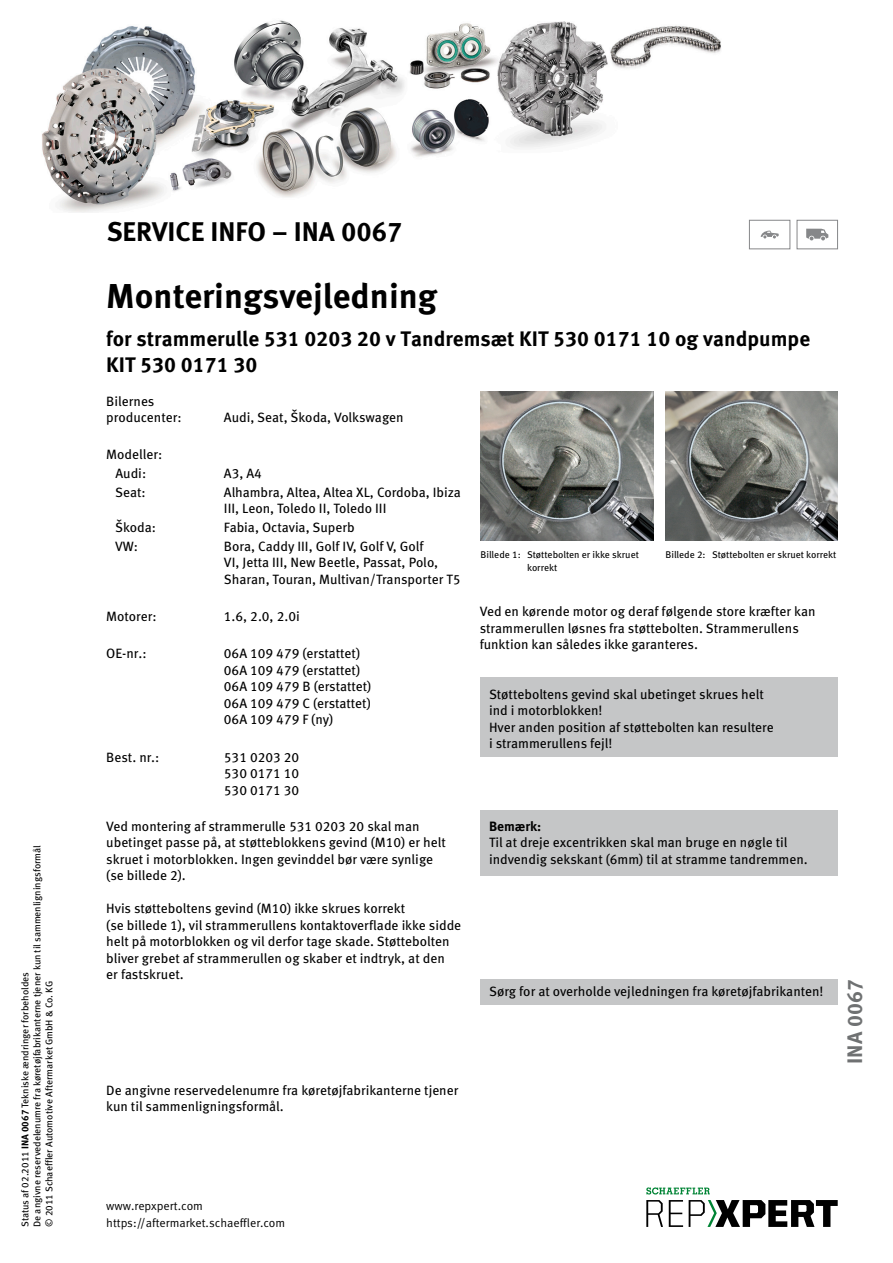
<style>
.page{position:relative;width:893px;height:1263px;background:#fff}
.page>*{position:absolute;margin:0;border:0;box-sizing:border-box;transform-origin:0 0}
.NADPIS_hlavní{font:700 34.5px "Meta Pro";color:#000}
.SERVICE_INFO{font:700 27px "Meta Pro";color:#000}
.NADPIS_menší{font:700 21px/25.2px "Meta Pro";color:#000}
.SERVICE_INFO-2{font:700 21px "Meta Pro";color:#6f7172}
.NORMAL_book{font:13.5px/16.5px "Meta Pro";color:#000}
.TABULKA{font:13.5px/16.5px "Meta Pro";color:#000}
.RASTR_text_běžný{font:13.5px "Meta Pro";color:#000}
.BOLD_normal{font:700 13.5px "Meta Pro";color:#000}
.t1{font:12px "Meta Pro Norm";color:#000}
.VYDÁNÍ_datum{font:9.75px "Meta Pro";color:#000}
.OBRAZ{font:9.75px "Meta Pro";color:#000}
.s1{font-weight:700}
</style>
<div class="page">
<div style="left:480px;top:678px;width:358px;height:79px;background:#c5c6c7"></div>
<div style="left:480px;top:810px;width:358px;height:66px;background:#c5c6c7"></div>
<img style="left:665px;top:391px;width:173px;height:150px">
<img style="left:480px;top:391px;width:173px;height:150px">
<div style="left:480px;top:980px;width:358px;height:25px;background:#c5c6c7"></div>
<div style="left:749px;top:220px;width:41px;height:29px;border:1px solid #868789"></div>
<svg style="left:761px;top:231px;width:18px;height:7px"></svg>
<div style="left:797px;top:220px;width:41px;height:29px;border:1px solid #868789"></div>
<svg style="left:806px;top:229px;width:22px;height:11px"></svg>
<img style="left:42px;top:20px;width:679px;height:193px">
<svg style="left:646px;top:1200px;width:17px;height:27px"></svg>
<svg style="left:669px;top:1200px;width:14px;height:27px"></svg>
<svg style="left:689px;top:1200px;width:149px;height:27px"></svg>
<svg style="left:646px;top:1187px;width:64px;height:7px"></svg>
<p class="SERVICE_INFO" style="left:107px;top:210px;width:297px">SERVICE INFO – INA 0067</p>
<p class="NADPIS_hlavní" style="left:106px;top:269px;width:333px">Monteringsvejledning</p>
<p class="NADPIS_menší" style="left:106px;top:325px;width:705px">for strammerulle 531 0203 20 v Tandremsæt KIT 530 0171 10 og vandpumpe<br>KIT 530 0171 30</p>
<p class="TABULKA" style="left:106px;top:392px;width:77px">Bilernes producenter:</p>
<p class="TABULKA" style="left:224px;top:408px;width:181px">Audi, Seat, Škoda, Volkswagen</p>
<p class="TABULKA" style="left:106px;top:446px;width:58px">Modeller:</p>
<p class="TABULKA" style="left:115px;top:464px;width:32px">Audi:</p>
<p class="TABULKA" style="left:224px;top:464px;width:40px">A3, A4</p>
<p class="TABULKA" style="left:115px;top:483px;width:32px">Seat:</p>
<p class="TABULKA" style="left:224px;top:483px;width:239px">Alhambra, Altea, Altea XL, Cordoba, Ibiza<br>III, Leon, Toledo II, Toledo III</p>
<p class="TABULKA" style="left:115px;top:518px;width:42px">Škoda:</p>
<p class="TABULKA" style="left:224px;top:518px;width:132px">Fabia, Octavia, Superb</p>
<p class="TABULKA" style="left:115px;top:537px;width:25px">VW:</p>
<p class="TABULKA" style="left:224px;top:537px;width:238px">Bora, Caddy III, Golf IV, Golf V, Golf<br>VI, Jetta III, New Beetle, Passat, Polo,<br>Sharan, Touran, Multivan/Transporter T5</p>
<p class="TABULKA" style="left:106px;top:607px;width:52px">Motorer:</p>
<p class="TABULKA" style="left:224px;top:607px;width:77px">1.6, 2.0, 2.0i</p>
<p class="TABULKA" style="left:106px;top:645px;width:42px">OE-nr.:</p>
<p class="TABULKA" style="left:224px;top:645px;width:138px">06A 109 479 (erstattet)</p>
<p class="TABULKA" style="left:224px;top:661px;width:138px">06A 109 479 (erstattet)</p>
<p class="TABULKA" style="left:224px;top:678px;width:149px">06A 109 479 B (erstattet)</p>
<p class="TABULKA" style="left:224px;top:694px;width:148px">06A 109 479 C (erstattet)</p>
<p class="TABULKA" style="left:224px;top:711px;width:111px">06A 109 479 F (ny)</p>
<p class="TABULKA" style="left:106px;top:748px;width:55px">Best. nr.:</p>
<p class="TABULKA" style="left:224px;top:748px;width:77px">531 0203 20</p>
<p class="TABULKA" style="left:224px;top:764px;width:77px">530 0171 10</p>
<p class="TABULKA" style="left:224px;top:781px;width:77px">530 0171 30</p>
<p class="OBRAZ" style="left:480px;top:547px;width:160px">Billede 1: Støttebolten er ikke skruet</p>
<p class="OBRAZ" style="left:665px;top:547px;width:173px">Billede 2: Støttebolten er skruet korrekt</p>
<p class="OBRAZ" style="left:527px;top:560px;width:32px">korrekt</p>
<p class="NORMAL_book" style="left:480px;top:602px;width:337px">Ved en kørende motor og deraf følgende store kræfter kan strammerullen løsnes fra støttebolten. Strammerullens funktion kan således ikke garanteres.</p>
<p class="NORMAL_book" style="left:489px;top:685px;width:276px">Støtteboltens gevind skal ubetinget skrues helt ind i motorblokken!</p>
<p class="NORMAL_book" style="left:489px;top:718px;width:286px">Hver anden position af støttebolten kan resultere i strammerullens fejl!</p>
<p class="BOLD_normal" style="left:489px;top:816px;width:54px">Bemærk:</p>
<p class="NORMAL_book" style="left:489px;top:833px;width:320px">Til at dreje excentrikken skal man bruge en nøgle til indvendig sekskant (6mm) til at stramme tandremmen.</p>
<p class="NORMAL_book" style="left:106px;top:817px;width:341px">Ved montering af strammerulle 531 0203 20 skal man ubetinget passe på, at støtteblokkens gevind (M10) er helt skruet i motorblokken. Ingen gevinddel bør være synlige (se billede 2).</p>
<p class="NORMAL_book" style="left:106px;top:899px;width:356px">Hvis støtteboltens gevind (M10) ikke skrues korrekt<br>(se billede 1), vil strammerullens kontaktoverflade ikke sidde helt på motorblokken og vil derfor tage skade. Støttebolten bliver grebet af strammerullen og skaber et indtryk, at den<br>er fastskruet.</p>
<p class="VYDÁNÍ_datum" style="left:30px;top:1227px;width:383px;rotate:-90deg">De angivne reservedelenumre fra køretøjfabrikanterne tjener kun til sammenligningsformål</p>
<p class="VYDÁNÍ_datum" style="left:18px;top:1227px;width:257px;rotate:-90deg">Status af 02.2011 <span class="s1">INA 0067</span> Tekniske ændringer forbeholdes</p>
<p class="VYDÁNÍ_datum" style="left:42px;top:1227px;width:248px;rotate:-90deg">© 2011 Schaeffler Automotive Aftermarket GmbH &amp; Co. KG</p>
<p class="RASTR_text_běžný" style="left:489px;top:981px;width:336px">Sørg for at overholde vejledningen fra køretøjfabrikanten!</p>
<p class="NORMAL_book" style="left:106px;top:1081px;width:354px">De angivne reservedelenumre fra køretøjfabrikanterne tjener kun til sammenligningsformål.</p>
<p class="t1" style="left:106px;top:1197px;width:98px">www.repxpert.com</p>
<p class="t1" style="left:106px;top:1213px;width:180px">https://aftermarket.schaeffler.com</p>
<p class="SERVICE_INFO-2" style="left:838px;top:1064px;width:86px;rotate:-90deg">INA 0067</p>
</div>
